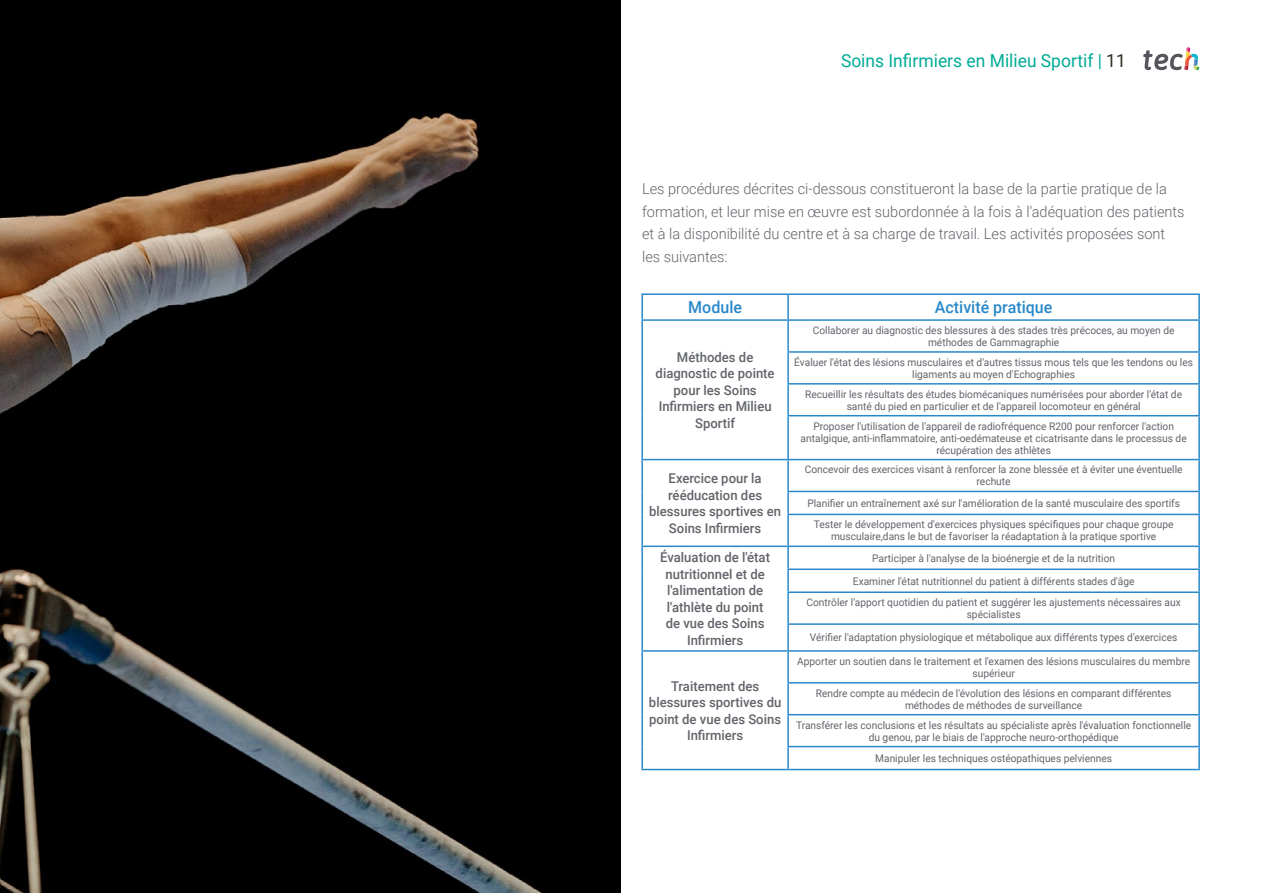
<style>
.page{position:relative;width:1263px;height:893px;background:#fff}
.page>*{position:absolute;margin:0;border:0;box-sizing:border-box;transform-origin:0 0}
.t1{font:18px "Roboto";color:#00ab97}
.t2{font:500 16.5px "Roboto";color:#2988c9}
.t3{font:300 15px/22.5px "Roboto";color:#61646a}
.t4{font:500 13.5px/16.5px "Roboto";color:#61646a;text-align:center}
.t5{font:10.5px/12px "Roboto";color:#61646a;text-align:center}
.s1{color:#312e20}
</style>
<div class="page">
<svg style="left:1143px;top:47px;width:56px;height:24px"></svg>
<hr style="left:641px;top:769px;width:147px;height:1px;background:#2988c9">
<hr style="left:641px;top:293px;width:147px;height:2px;background:#2988c9">
<hr style="left:641px;top:295px;width:2px;height:24px;background:#2988c9">
<hr style="left:641px;top:319px;width:147px;height:2px;background:#2988c9">
<hr style="left:641px;top:321px;width:2px;height:31px;background:#2988c9">
<hr style="left:641px;top:352px;width:2px;height:32px;background:#2988c9">
<hr style="left:641px;top:384px;width:2px;height:32px;background:#2988c9">
<hr style="left:641px;top:416px;width:2px;height:43px;background:#2988c9">
<hr style="left:641px;top:459px;width:147px;height:1px;background:#2988c9">
<hr style="left:641px;top:460px;width:2px;height:31px;background:#2988c9">
<hr style="left:641px;top:491px;width:2px;height:23px;background:#2988c9">
<hr style="left:641px;top:514px;width:2px;height:32px;background:#2988c9">
<hr style="left:641px;top:546px;width:147px;height:1px;background:#2988c9">
<hr style="left:641px;top:547px;width:2px;height:22px;background:#2988c9">
<hr style="left:641px;top:569px;width:2px;height:23px;background:#2988c9">
<hr style="left:641px;top:592px;width:2px;height:32px;background:#2988c9">
<hr style="left:641px;top:624px;width:2px;height:26px;background:#2988c9">
<hr style="left:641px;top:650px;width:147px;height:2px;background:#2988c9">
<hr style="left:641px;top:652px;width:2px;height:31px;background:#2988c9">
<hr style="left:641px;top:683px;width:2px;height:32px;background:#2988c9">
<hr style="left:641px;top:715px;width:2px;height:32px;background:#2988c9">
<hr style="left:641px;top:747px;width:2px;height:22px;background:#2988c9">
<hr style="left:788px;top:293px;width:412px;height:2px;background:#2988c9">
<hr style="left:787px;top:295px;width:2px;height:24px;background:#2988c9">
<hr style="left:1198px;top:295px;width:2px;height:24px;background:#2988c9">
<hr style="left:788px;top:319px;width:412px;height:2px;background:#2988c9">
<hr style="left:787px;top:321px;width:2px;height:30px;background:#2988c9">
<hr style="left:1198px;top:321px;width:2px;height:30px;background:#2988c9">
<hr style="left:787px;top:351px;width:413px;height:2px;background:#2988c9">
<hr style="left:787px;top:353px;width:2px;height:30px;background:#2988c9">
<hr style="left:1198px;top:353px;width:2px;height:30px;background:#2988c9">
<hr style="left:787px;top:383px;width:413px;height:2px;background:#2988c9">
<hr style="left:787px;top:385px;width:2px;height:30px;background:#2988c9">
<hr style="left:1198px;top:385px;width:2px;height:30px;background:#2988c9">
<hr style="left:787px;top:415px;width:413px;height:1px;background:#2988c9">
<hr style="left:787px;top:416px;width:2px;height:43px;background:#2988c9">
<hr style="left:1198px;top:416px;width:2px;height:43px;background:#2988c9">
<hr style="left:788px;top:459px;width:412px;height:1px;background:#2988c9">
<hr style="left:787px;top:460px;width:2px;height:31px;background:#2988c9">
<hr style="left:1198px;top:460px;width:2px;height:31px;background:#2988c9">
<hr style="left:787px;top:491px;width:413px;height:1px;background:#2988c9">
<hr style="left:787px;top:492px;width:2px;height:22px;background:#2988c9">
<hr style="left:1198px;top:492px;width:2px;height:22px;background:#2988c9">
<hr style="left:787px;top:514px;width:413px;height:1px;background:#2988c9">
<hr style="left:787px;top:515px;width:2px;height:31px;background:#2988c9">
<hr style="left:1198px;top:515px;width:2px;height:31px;background:#2988c9">
<hr style="left:788px;top:546px;width:412px;height:1px;background:#2988c9">
<hr style="left:787px;top:547px;width:2px;height:21px;background:#2988c9">
<hr style="left:1198px;top:547px;width:2px;height:21px;background:#2988c9">
<hr style="left:787px;top:568px;width:413px;height:2px;background:#2988c9">
<hr style="left:787px;top:570px;width:2px;height:21px;background:#2988c9">
<hr style="left:1198px;top:570px;width:2px;height:21px;background:#2988c9">
<hr style="left:787px;top:591px;width:413px;height:2px;background:#2988c9">
<hr style="left:787px;top:593px;width:2px;height:30px;background:#2988c9">
<hr style="left:1198px;top:593px;width:2px;height:30px;background:#2988c9">
<hr style="left:787px;top:623px;width:413px;height:2px;background:#2988c9">
<hr style="left:787px;top:625px;width:2px;height:25px;background:#2988c9">
<hr style="left:1198px;top:625px;width:2px;height:25px;background:#2988c9">
<hr style="left:788px;top:650px;width:412px;height:2px;background:#2988c9">
<hr style="left:787px;top:652px;width:2px;height:30px;background:#2988c9">
<hr style="left:1198px;top:652px;width:2px;height:30px;background:#2988c9">
<hr style="left:787px;top:682px;width:413px;height:2px;background:#2988c9">
<hr style="left:787px;top:684px;width:2px;height:30px;background:#2988c9">
<hr style="left:1198px;top:684px;width:2px;height:30px;background:#2988c9">
<hr style="left:787px;top:714px;width:413px;height:1px;background:#2988c9">
<hr style="left:787px;top:715px;width:2px;height:31px;background:#2988c9">
<hr style="left:1198px;top:715px;width:2px;height:31px;background:#2988c9">
<hr style="left:787px;top:746px;width:413px;height:1px;background:#2988c9">
<hr style="left:787px;top:747px;width:2px;height:22px;background:#2988c9">
<hr style="left:1198px;top:747px;width:2px;height:22px;background:#2988c9">
<hr style="left:788px;top:769px;width:412px;height:1px;background:#2988c9">
<img style="left:0;top:0;width:621px;height:893px">
<h1 class="t1" style="left:841px;top:48px;width:286px">Soins Infirmiers en Milieu Sportif | <span class="s1">11</span></h1>
<p class="t3" style="left:642px;top:177px;width:544px">Les procédures décrites ci-dessous constitueront la base de la partie pratique de la formation, et leur mise en œuvre est subordonnée à la fois à l'adéquation des patients et à la disponibilité du centre et à sa charge de travail. Les activités proposées sont les suivantes:</p>
<h2 class="t2" style="left:688px;top:295px;width:55px">Module</h2>
<h2 class="t2" style="left:935px;top:295px;width:119px">Activité pratique</h2>
<p class="t4" style="left:656px;top:348px;width:121px">Méthodes de diagnostic de pointe pour les Soins<br>Infirmiers en Milieu<br>Sportif</p>
<p class="t5" style="left:813px;top:324px;width:363px">Collaborer au diagnostic des blessures à des stades très précoces, au moyen de méthodes de Gammagraphie</p>
<p class="t5" style="left:794px;top:356px;width:400px">Évaluer l'état des lésions musculaires et d'autres tissus mous tels que les tendons ou les ligaments au moyen d'Echographies</p>
<p class="t5" style="left:805px;top:388px;width:378px">Recueillir les résultats des études biomécaniques numérisées pour aborder l'état de santé du pied en particulier et de l'appareil locomoteur en général</p>
<p class="t5" style="left:801px;top:419px;width:388px">Proposer l'utilisation de l'appareil de radiofréquence R200 pour renforcer l'action antalgique, anti-inflammatoire, anti-oedémateuse et cicatrisante dans le processus de récupération des athlètes</p>
<p class="t4" style="left:649px;top:470px;width:134px">Exercice pour la rééducation des blessures sportives en<br>Soins Infirmiers</p>
<p class="t5" style="left:805px;top:463px;width:379px">Concevoir des exercices visant à renforcer la zone blessée et à éviter une éventuelle rechute</p>
<p class="t5" style="left:807px;top:492px;width:374px;line-height:21.5px">Planifier un entraînement axé sur l'amélioration de la santé musculaire des sportifs<br>Tester le développement d'exercices physiques spécifiques pour chaque groupe</p>
<p class="t5" style="left:831px;top:530px;width:327px">musculaire,dans le but de favoriser la réadaptation à la pratique sportive</p>
<p class="t4" style="left:660px;top:549px;width:111px">Évaluation de l'état nutritionnel et de l'alimentation de l'athlète du point de vue des Soins<br>Infirmiers</p>
<p class="t5" style="left:853px;top:546px;width:283px;line-height:23px">Participer à l'analyse de la bioénergie et de la nutrition<br>Examiner l'état nutritionnel du patient à différents stades d'âge</p>
<p class="t5" style="left:806px;top:596px;width:376px">Contrôler l'apport quotidien du patient et suggérer les ajustements nécessaires aux spécialistes</p>
<p class="t5" style="left:810px;top:631px;width:369px">Vérifier l'adaptation physiologique et métabolique aux différents types d'exercices</p>
<p class="t4" style="left:649px;top:677px;width:134px">Traitement des blessures sportives du point de vue des Soins<br>Infirmiers</p>
<p class="t5" style="left:797px;top:655px;width:394px">Apporter un soutien dans le traitement et l'examen des lésions musculaires du membre supérieur</p>
<p class="t5" style="left:816px;top:687px;width:357px">Rendre compte au médecin de l'évolution des lésions en comparant différentes méthodes de méthodes de surveillance</p>
<p class="t5" style="left:796px;top:718px;width:397px">Transférer les conclusions et les résultats au spécialiste après l'évaluation fonctionnelle du genou, par le biais de l'approche neuro-orthopédique</p>
<p class="t5" style="left:875px;top:752px;width:238px">Manipuler les techniques ostéopathiques pelviennes</p>
</div>
